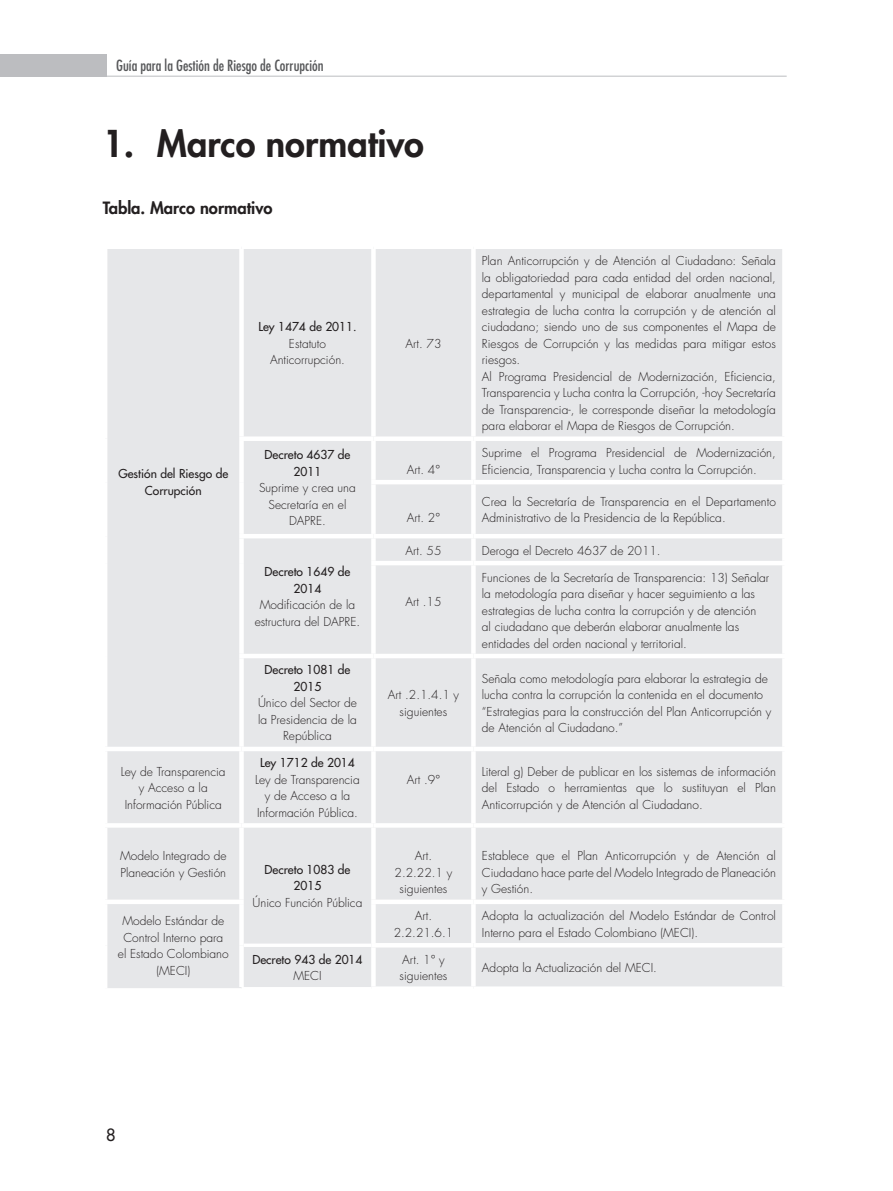
<style>
.page{position:relative;width:893px;height:1191px;background:#fff}
.page>*{position:absolute;margin:0;border:0;box-sizing:border-box;transform-origin:0 0}
.t1{font:800 36px "Futura Std";color:#231f20}
.t2{font:800 16.5px "Futura Std";color:#231f20}
.t3{font:500 16.5px "Futura Std";color:#231f20}
.t4{font:condensed 15px "Futura Std";color:#57585a}
.t5{font:300 12px/16.5px "Futura Std";color:#231f20;text-align:center}
.t6{font:500 12px/16.5px "Futura Std";color:#231f20;text-align:center}
</style>
<div class="page">
<div style="left:0;top:54px;width:106px;height:23px;background:#bcbdc0"></div>
<hr style="left:103px;top:76px;width:684px;height:1px;background:#bcbdc0">
<div style="left:107px;top:249px;width:675px;height:739px;background:#e6e7e9"></div>
<div style="left:239px;top:249px;width:5px;height:187px;background:#fff"></div>
<div style="left:371px;top:249px;width:5px;height:187px;background:#fff"></div>
<div style="left:471px;top:249px;width:5px;height:187px;background:#fff"></div>
<div style="left:239px;top:436px;width:134px;height:5px;background:#fff"></div>
<div style="left:239px;top:441px;width:5px;height:41px;background:#fff"></div>
<div style="left:239px;top:482px;width:5px;height:52px;background:#fff"></div>
<div style="left:373px;top:436px;width:100px;height:5px;background:#fff"></div>
<div style="left:371px;top:441px;width:5px;height:39px;background:#fff"></div>
<div style="left:473px;top:436px;width:314px;height:5px;background:#fff"></div>
<div style="left:471px;top:441px;width:5px;height:39px;background:#fff"></div>
<hr style="left:371px;top:480px;width:102px;height:4px;background:#fff">
<div style="left:371px;top:484px;width:5px;height:50px;background:#fff"></div>
<hr style="left:473px;top:480px;width:314px;height:4px;background:#fff">
<div style="left:471px;top:484px;width:5px;height:50px;background:#fff"></div>
<hr style="left:239px;top:534px;width:134px;height:4px;background:#fff">
<div style="left:239px;top:538px;width:5px;height:25px;background:#fff"></div>
<div style="left:239px;top:563px;width:5px;height:91px;background:#fff"></div>
<hr style="left:373px;top:534px;width:100px;height:4px;background:#fff">
<div style="left:371px;top:538px;width:5px;height:23px;background:#fff"></div>
<hr style="left:473px;top:534px;width:314px;height:4px;background:#fff">
<div style="left:471px;top:538px;width:5px;height:23px;background:#fff"></div>
<hr style="left:371px;top:561px;width:102px;height:4px;background:#fff">
<div style="left:371px;top:565px;width:5px;height:89px;background:#fff"></div>
<hr style="left:473px;top:561px;width:314px;height:4px;background:#fff">
<div style="left:471px;top:565px;width:5px;height:89px;background:#fff"></div>
<hr style="left:239px;top:654px;width:134px;height:4px;background:#fff">
<div style="left:239px;top:658px;width:5px;height:88px;background:#fff"></div>
<hr style="left:373px;top:654px;width:100px;height:4px;background:#fff">
<div style="left:371px;top:658px;width:5px;height:88px;background:#fff"></div>
<hr style="left:473px;top:654px;width:314px;height:4px;background:#fff">
<div style="left:471px;top:658px;width:5px;height:88px;background:#fff"></div>
<div style="left:103px;top:746px;width:138px;height:5px;background:#fff"></div>
<div style="left:241px;top:746px;width:132px;height:5px;background:#fff"></div>
<div style="left:239px;top:751px;width:5px;height:72px;background:#fff"></div>
<div style="left:373px;top:746px;width:100px;height:5px;background:#fff"></div>
<div style="left:371px;top:751px;width:5px;height:72px;background:#fff"></div>
<div style="left:473px;top:746px;width:314px;height:5px;background:#fff"></div>
<div style="left:471px;top:751px;width:5px;height:72px;background:#fff"></div>
<hr style="left:103px;top:823px;width:138px;height:4px;background:#fff">
<hr style="left:241px;top:823px;width:132px;height:4px;background:#fff">
<div style="left:239px;top:827px;width:5px;height:72px;background:#fff"></div>
<hr style="left:373px;top:823px;width:100px;height:4px;background:#fff">
<div style="left:371px;top:827px;width:5px;height:72px;background:#fff"></div>
<hr style="left:473px;top:823px;width:314px;height:4px;background:#fff">
<div style="left:471px;top:827px;width:5px;height:72px;background:#fff"></div>
<div style="left:103px;top:899px;width:141px;height:5px;background:#fff"></div>
<div style="left:239px;top:904px;width:5px;height:41px;background:#fff"></div>
<div style="left:371px;top:899px;width:102px;height:5px;background:#fff"></div>
<div style="left:371px;top:904px;width:5px;height:39px;background:#fff"></div>
<div style="left:473px;top:899px;width:314px;height:5px;background:#fff"></div>
<div style="left:471px;top:904px;width:5px;height:39px;background:#fff"></div>
<svg style="left:244px;top:943px;width:127px;height:4px"></svg>
<hr style="left:241px;top:987px;width:130px;height:3px;background:#fff">
<div style="left:239px;top:945px;width:5px;height:42px;background:#fff"></div>
<hr style="left:371px;top:943px;width:102px;height:4px;background:#fff">
<div style="left:371px;top:947px;width:5px;height:39px;background:#fff"></div>
<hr style="left:473px;top:943px;width:314px;height:4px;background:#fff">
<div style="left:471px;top:947px;width:5px;height:39px;background:#fff"></div>
<div style="left:371px;top:986px;width:102px;height:5px;background:#fff"></div>
<div style="left:473px;top:986px;width:314px;height:5px;background:#fff"></div>
<p class="t4" style="left:116px;top:57px;width:209px">Guía para la Gestión de Riesgo de Corrupción</p>
<h1 class="t1" style="left:103px;top:121px;width:323px">1. Marco normativo</h1>
<h2 class="t2" style="left:103px;top:198px;width:171px">Tabla. Marco normativo</h2>
<p class="t6" style="left:258px;top:318px;width:100px">Ley 1474 de 2011.</p>
<p class="t5" style="left:270px;top:335px;width:76px">Estatuto<br>Anticorrupción.</p>
<p class="t5" style="left:405px;top:335px;width:38px">Art. 73</p>
<p class="t6" style="left:118px;top:465px;width:111px">Gestión del Riesgo de<br>Corrupción</p>
<p class="t6" style="left:265px;top:447px;width:87px">Decreto 4637 de<br>2011</p>
<p class="t5" style="left:259px;top:480px;width:98px">Suprime y crea una<br>Secretaría en el<br>DAPRE.</p>
<p class="t5" style="left:407px;top:461px;width:35px">Art. 4°</p>
<p class="t5" style="left:407px;top:510px;width:35px">Art. 2°</p>
<p class="t5" style="left:482px;top:253px;width:296px;text-align:left">Plan Anticorrupción y de Atención al Ciudadano: Señala la obligatoriedad para cada entidad del orden nacional, departamental y municipal de elaborar anualmente una estrategia de lucha contra la corrupción y de atención al ciudadano; siendo uno de sus componentes el Mapa de Riesgos de Corrupción y las medidas para mitigar estos riesgos.<br>Al Programa Presidencial de Modernización, Eficiencia, Transparencia y Lucha contra la Corrupción, -hoy Secretaría de Transparencia-, le corresponde diseñar la metodología para elaborar el Mapa de Riesgos de Corrupción.</p>
<p class="t5" style="left:482px;top:445px;width:295px;text-align:left">Suprime el Programa Presidencial de Modernización,<br>Eficiencia, Transparencia y Lucha contra la Corrupción.</p>
<p class="t5" style="left:482px;top:493px;width:295px;text-align:left">Crea la Secretaría de Transparencia en el Departamento<br>Administrativo de la Presidencia de la República.</p>
<p class="t6" style="left:265px;top:563px;width:87px">Decreto 1649 de<br>2014</p>
<p class="t5" style="left:255px;top:597px;width:107px">Modificación de la estructura del DAPRE.</p>
<p class="t5" style="left:405px;top:542px;width:38px">Art. 55</p>
<p class="t5" style="left:482px;top:542px;width:180px">Deroga el Decreto 4637 de 2011.</p>
<p class="t5" style="left:405px;top:594px;width:38px">Art .15</p>
<p class="t5" style="left:482px;top:569px;width:289px;text-align:left">Funciones de la Secretaría de Transparencia: 13) Señalar la metodología para diseñar y hacer seguimiento a las estrategias de lucha contra la corrupción y de atención<br>al ciudadano que deberán elaborar anualmente las entidades del orden nacional y territorial.</p>
<p class="t5" style="left:121px;top:763px;width:106px">Ley de Transparencia y Acceso a la<br>Información Pública</p>
<p class="t5" style="left:120px;top:848px;width:108px;text-align:left">Modelo Integrado de<br>Planeación y Gestión</p>
<p class="t6" style="left:265px;top:662px;width:87px">Decreto 1081 de<br>2015</p>
<p class="t5" style="left:258px;top:695px;width:100px">Único del Sector de la Presidencia de la<br>República</p>
<p class="t5" style="left:388px;top:687px;width:73px">Art .2.1.4.1 y siguientes</p>
<p class="t5" style="left:482px;top:670px;width:291px;text-align:left">Señala como metodología para elaborar la estrategia de lucha contra la corrupción la contenida en el documento “Estrategias para la construcción del Plan Anticorrupción y de Atención al Ciudadano.”</p>
<p class="t6" style="left:260px;top:754px;width:96px">Ley 1712 de 2014</p>
<p class="t5" style="left:255px;top:771px;width:106px">Ley de Transparencia y de Acceso a la<br>Información Pública.</p>
<p class="t5" style="left:407px;top:771px;width:35px">Art .9°</p>
<p class="t5" style="left:482px;top:763px;width:295px;text-align:justify">Literal g) Deber de publicar en los sistemas de información del Estado o herramientas que lo sustituyan el Plan Anticorrupción y de Atención al Ciudadano.</p>
<p class="t6" style="left:265px;top:861px;width:87px">Decreto 1083 de<br>2015</p>
<p class="t5" style="left:253px;top:894px;width:111px">Único Función Pública</p>
<p class="t5" style="left:395px;top:848px;width:59px">Art.<br>2.2.22.1 y siguientes</p>
<p class="t5" style="left:482px;top:848px;width:295px;text-align:justify">Establece que el Plan Anticorrupción y de Atención al Ciudadano hace parte del Modelo Integrado de Planeación y Gestión.</p>
<p class="t5" style="left:118px;top:913px;width:112px">Modelo Estándar de<br>Control Interno para el Estado Colombiano (MECI)</p>
<p class="t5" style="left:394px;top:908px;width:61px">Art.<br>2.2.21.6.1</p>
<p class="t5" style="left:482px;top:908px;width:295px;text-align:left">Adopta la actualización del Modelo Estándar de Control<br>Interno para el Estado Colombiano (MECI).</p>
<p class="t6" style="left:252px;top:951px;width:112px">Decreto 943 de 2014</p>
<p class="t5" style="left:293px;top:968px;width:30px">MECI</p>
<p class="t5" style="left:400px;top:951px;width:49px;text-align:left">Art. 1° y siguientes</p>
<p class="t5" style="left:482px;top:959px;width:177px">Adopta la Actualización del MECI.</p>
<h2 class="t3" style="left:106px;top:1124px;width:11px">8</h2>
</div>
